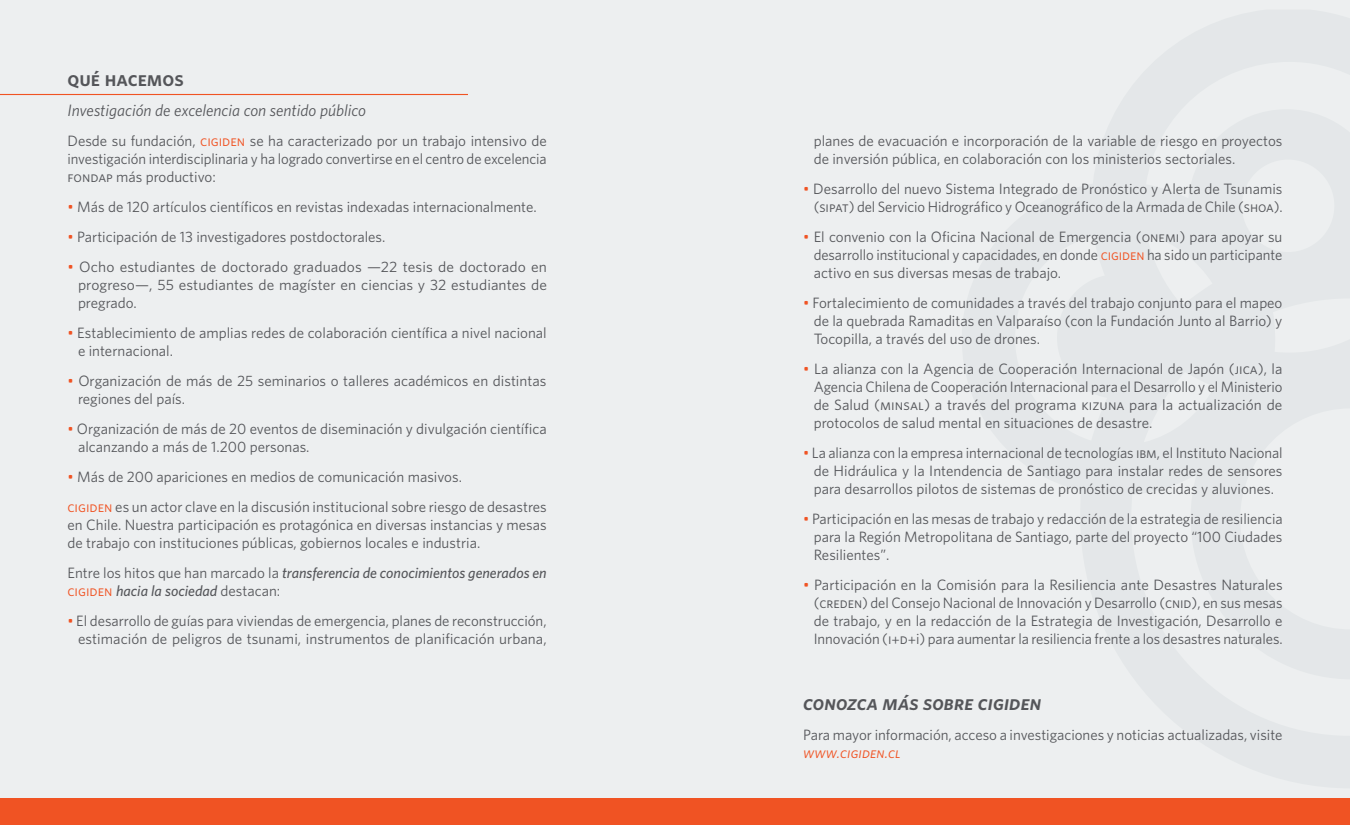
<style>
.page{position:relative;width:1350px;height:825px;background:#edeff0}
.page>*{position:absolute;margin:0;border:0;box-sizing:border-box;transform-origin:0 0}
.t1{font:21px "Whitney Semibold Italic SC";color:#55565a}
.t2{font:21px "Whitney Semibold SC";color:#55565a}
.t3{font:italic 16.5px "Whitney";color:#55565a}
.t4{font:15px/18px "Whitney";color:#55565a;text-align:justify}
.t5{font:italic 500 15px/18px "Whitney";color:#55565a}
.t6{font:15px "Whitney Book Italic SC";color:#f05323}
.s1{font-family:"Whitney Book SC";color:#f05323}
.s2{font-family:"Whitney Book SC"}
.s3{color:#f05323}
.s4{font-weight:400;font-style:normal}
.s5{font-family:"Whitney Book SC";font-weight:400;font-style:normal;color:#f05323}
</style>
<div class="page">
<hr style="left:0;top:94px;width:468px;height:1px;background:#f05323">
<div style="left:0;top:799px;width:1350px;height:26px;background:#f05323"></div>
<h1 class="t2" style="left:68px;top:66px;width:118px">qué hacemos</h1>
<p class="t3" style="left:68px;top:100px;width:300px">Investigación de excelencia con sentido público</p>
<p class="t4" style="left:68px;top:131px;width:481px">Desde su fundación, <span class="s1">cigiden</span> se ha caracterizado por un trabajo intensivo de investigación interdisciplinaria y ha logrado convertirse en el centro de excelencia <span class="s2">fondap</span> más productivo:</p>
<p class="t4" style="left:68px;top:197px;width:471px"><span class="s3">•</span> Más de 120 artículos científicos en revistas indexadas internacionalmente.</p>
<p class="t4" style="left:68px;top:227px;width:319px"><span class="s3">•</span> Participación de 13 investigadores postdoctorales.</p>
<p class="t4" style="left:78px;top:257px;width:471px;text-indent:-10px"><span class="s3">•</span> Ocho estudiantes de doctorado graduados —22 tesis de doctorado en progreso—, 55 estudiantes de magíster en ciencias y 32 estudiantes de pregrado.</p>
<p class="t4" style="left:78px;top:323px;width:470px;text-indent:-10px"><span class="s3">•</span> Establecimiento de amplias redes de colaboración científica a nivel nacional e internacional.</p>
<p class="t4" style="left:78px;top:371px;width:470px;text-indent:-10px"><span class="s3">•</span> Organización de más de 25 seminarios o talleres académicos en distintas regiones del país.</p>
<p class="t4" style="left:78px;top:419px;width:470px;text-indent:-10px"><span class="s3">•</span> Organización de más de 20 eventos de diseminación y divulgación científica alcanzando a más de 1.200 personas.</p>
<p class="t4" style="left:68px;top:461px;width:481px;line-height:30px"><span class="s3">•</span> Más de 200 apariciones en medios de comunicación masivos.<br><span class="s1">cigiden</span> es un actor clave en la discusión institucional sobre riesgo de desastres</p>
<p class="t4" style="left:68px;top:515px;width:481px">en Chile. Nuestra participación es protagónica en diversas instancias y mesas de trabajo con instituciones públicas, gobiernos locales e industria.</p>
<p class="t5" style="left:68px;top:563px;width:481px"><span class="s4">Entre los hitos que han marcado la</span> transferencia de conocimientos generados en <span class="s5">cigiden</span> hacia la sociedad <span class="s4">destacan:</span></p>
<p class="t4" style="left:68px;top:611px;width:481px;text-align:right"><span class="s3">•</span> El desarrollo de guías para viviendas de emergencia, planes de reconstrucción, estimación de peligros de tsunami, instrumentos de planificación urbana,</p>
<p class="t4" style="left:814px;top:131px;width:470px">planes de evacuación e incorporación de la variable de riesgo en proyectos de inversión pública, en colaboración con los ministerios sectoriales.</p>
<p class="t4" style="left:803px;top:179px;width:481px;text-align:right"><span class="s3">•</span> Desarrollo del nuevo Sistema Integrado de Pronóstico y Alerta de Tsunamis (<span class="s2">sipat</span>) del Servicio Hidrográfico y Oceanográfico de la Armada de Chile (<span class="s2">shoa</span>).</p>
<p class="t4" style="left:814px;top:227px;width:470px;text-indent:-10px"><span class="s3">•</span> El convenio con la Oficina Nacional de Emergencia (<span class="s2">onemi</span>) para apoyar su desarrollo institucional y capacidades, en donde <span class="s1">cigiden</span> ha sido un participante activo en sus diversas mesas de trabajo.</p>
<p class="t4" style="left:814px;top:293px;width:470px;text-indent:-10px"><span class="s3">•</span> Fortalecimiento de comunidades a través del trabajo conjunto para el mapeo de la quebrada Ramaditas en Valparaíso (con la Fundación Junto al Barrio) y Tocopilla, a través del uso de drones.</p>
<p class="t4" style="left:814px;top:359px;width:470px;text-indent:-10px"><span class="s3">•</span> La alianza con la Agencia de Cooperación Internacional de Japón (<span class="s2">jica</span>), la Agencia Chilena de Cooperación Internacional para el Desarrollo y el Ministerio de Salud (<span class="s2">minsal</span>) a través del programa <span class="s2">kizuna</span> para la actualización de protocolos de salud mental en situaciones de desastre.</p>
<p class="t4" style="left:814px;top:443px;width:470px;text-indent:-10px"><span class="s3">•</span> La alianza con la empresa internacional de tecnologías <span class="s2">ibm</span>, el Instituto Nacional de Hidráulica y la Intendencia de Santiago para instalar redes de sensores para desarrollos pilotos de sistemas de pronóstico de crecidas y aluviones.</p>
<p class="t4" style="left:814px;top:509px;width:471px;text-indent:-10px"><span class="s3">•</span> Participación en las mesas de trabajo y redacción de la estrategia de resiliencia para la Región Metropolitana de Santiago, parte del proyecto “100 Ciudades Resilientes”.</p>
<p class="t4" style="left:814px;top:575px;width:471px;text-indent:-10px"><span class="s3">•</span> Participación en la Comisión para la Resiliencia ante Desastres Naturales (<span class="s2">creden</span>) del Consejo Nacional de Innovación y Desarrollo (<span class="s2">cnid</span>), en sus mesas de trabajo, y en la redacción de la Estrategia de Investigación, Desarrollo e Innovación (<span class="s2">i+d+</span>i) para aumentar la resiliencia frente a los desastres naturales.</p>
<h1 class="t1" style="left:803px;top:690px;width:240px">conozca más sobre cigiden</h1>
<p class="t4" style="left:803px;top:725px;width:481px">Para mayor información, acceso a investigaciones y noticias actualizadas, visite</p>
<p class="t6" style="left:803px;top:743px;width:99px">www.cigiden.cl</p>
</div>
